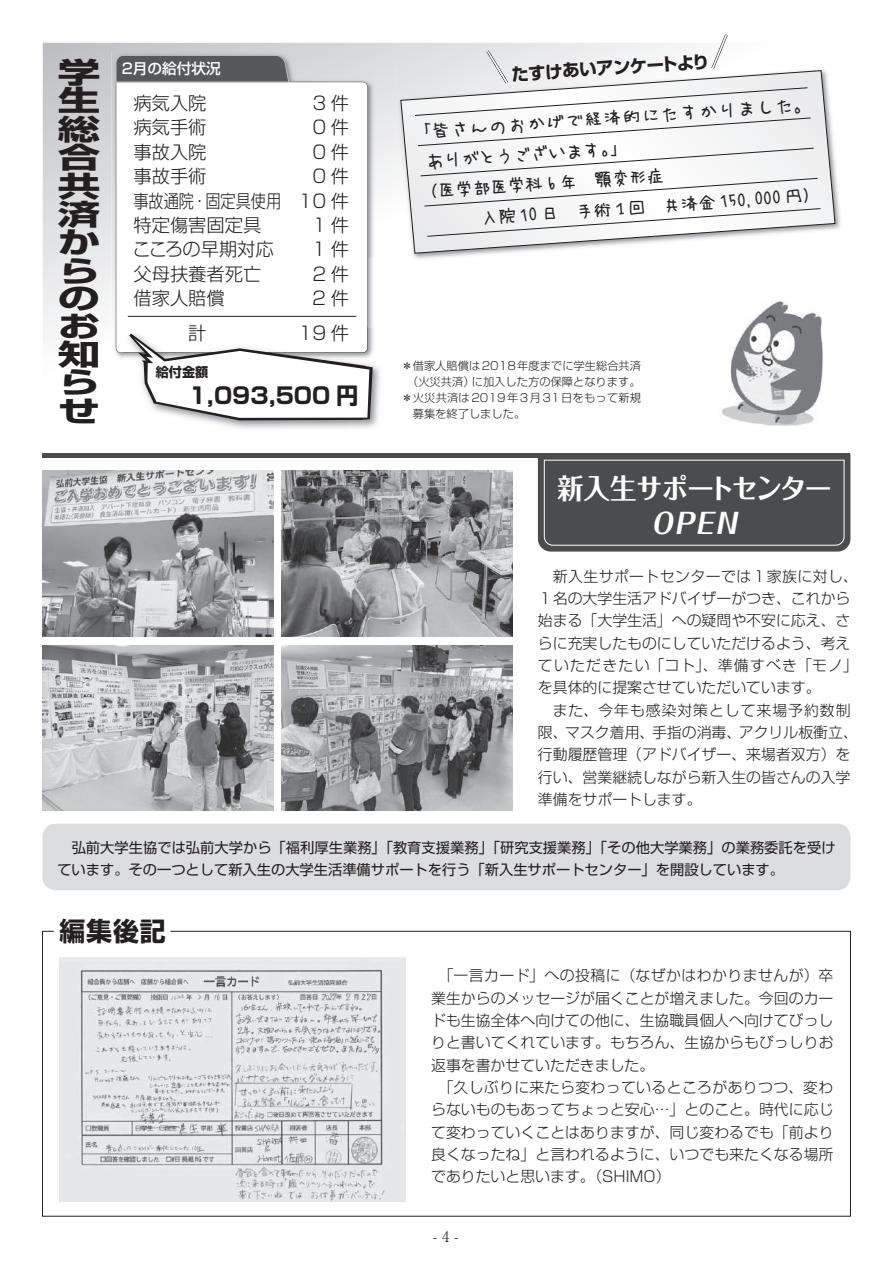
<style>
.page{position:relative;width:893px;height:1263px;background:#fff}
.page>*{position:absolute;margin:0;border:0;box-sizing:border-box;transform-origin:0 0}
.t1{font:28.5px/28.2px "Shin Go Pr 6 Bold 83 pv RKSJ H";color:#231f20;scale:1.49 1}
.t2{font:27.9px "Folk Pro Bold 90 pv RKSJ H";letter-spacing:-.035em;color:#fff;scale:.95 1}
.t3{font:italic 27.9px "Folk Pro Bold 90 pv RKSJ H";color:#fff}
.t4{font:25.95px "Shin Go Pr 6 Bold 83 pv RKSJ H";color:#231f20}
.t5{font:22.35px "Shin Go Pr 6 Bold 83 pv RKSJ H";color:#231f20}
.t6{font:18.3px/24.5px "Shin Go Pr 6 Light 90 pv RKSJ H";color:#231f20;text-align:justify}
.t7{font:17.4px "aquafont 90 pv RKSJ H";color:#231f20}
.t8{font:17.4px "Shin Go Pr 6 Bold 83 pv RKSJ H";color:#231f20}
.t9{font:14.85px/22.4px "Shin Go Pr 6 Light 90 pv RKSJ H";color:#231f20}
.t10{font:14.85px "Shin Go Pr 6 Light 90 pv RKSJ H";letter-spacing:.03em;color:#231f20}
.t11{font:14.85px "Shin Go Pr 6 Light 90 pv RKSJ H";letter-spacing:.025em;color:#231f20}
.t12{font:14.85px "Ryumin Pr 6 Light 90 pv RKSJ H";color:#231f20}
.t13{font:14.55px "Shin Go Pr 6 Medium 90 pv RKSJ H";color:#fff}
.t14{font:14.25px/21.8px "Shin Go Pr 6 Regular 90 pv RKSJ H";color:#231f20}
.t15{font:13.05px "Shin Go Pr 6 Bold 83 pv RKSJ H";color:#231f20}
.t16{font:11.25px "Shin Go Pr 6 Light 90 pv RKSJ H";color:#231f20}
.t17{font:11.25px "Shin Go Pr 6 Light 90 pv RKSJ H";letter-spacing:.02em;color:#231f20}
</style>
<div class="page">
<svg style="left:43px;top:43px;width:745px;height:289px"></svg>
<img style="left:685px;top:302px;width:138px;height:123px">
<img style="left:60px;top:957px;width:346px;height:244px">
<img style="left:111px;top:51px;width:265px;height:307px">
<svg style="left:116px;top:82px;width:252px;height:271px"></svg>
<svg style="left:116px;top:55px;width:173px;height:27px;background:#5e5f62"></svg>
<hr style="left:128px;top:316px;width:228px;height:1px;background:#231f20">
<img style="left:206px;top:327px;width:179px;height:102px">
<img style="left:123px;top:353px;width:6px;height:5px">
<img style="left:123px;top:327px;width:245px;height:26px">
<svg style="left:129px;top:334px;width:244px;height:87px"></svg>
<img style="left:396px;top:69px;width:445px;height:193px">
<svg style="left:400px;top:70px;width:435px;height:184px"></svg>
<svg style="left:42px;top:830px;width:136px;height:202px"></svg>
<svg style="left:415px;top:34px;width:406px;height:203px"></svg>
<div style="left:43px;top:824px;width:807px;height:66px;background:#dcdddf;border-radius:13px"></div>
<img style="left:43px;top:471px;width:230px;height:166px">
<img style="left:282px;top:471px;width:230px;height:166px">
<img style="left:43px;top:645px;width:230px;height:166px">
<img style="left:282px;top:645px;width:230px;height:166px">
<hr style="left:43px;top:454px;width:807px;height:4px;background:#4b4c4d">
<div style="left:538px;top:458px;width:312px;height:94px;background:#4b4c4d"></div>
<h1 class="t1" style="left:58px;top:62px;width:30px">学生総合共済からのお知らせ</h1>
<p class="t13" style="left:122px;top:63px;width:100px">2月の給付状況</p>
<p class="t8" style="left:511px;top:68px;width:200px;rotate:-4deg">たすけあいアンケートより</p>
<p class="t6" style="left:133px;top:93px;width:75px">病気入院</p>
<p class="t6" style="left:312px;top:93px;width:38px">3件</p>
<p class="t6" style="left:133px;top:118px;width:75px">病気手術</p>
<p class="t6" style="left:312px;top:118px;width:38px">0件</p>
<p class="t6" style="left:133px;top:142px;width:75px">事故入院</p>
<p class="t6" style="left:312px;top:142px;width:38px">0件</p>
<p class="t6" style="left:133px;top:166px;width:75px">事故手術</p>
<p class="t7" style="left:414px;top:125px;width:398px;rotate:-4deg">「皆さんのおかげで経済的にたすかりました。</p>
<p class="t7" style="left:426px;top:155px;width:202px;rotate:-4deg">ありがとうございます。」</p>
<p class="t7" style="left:421px;top:185px;width:263px;rotate:-4deg">（医学部医学科 6 年　顎変形症　</p>
<p class="t6" style="left:133px;top:166px;width:217px;text-indent:179px">0件事故通院・固定具使用 10 件特定傷害固定具</p>
<p class="t7" style="left:480px;top:211px;width:341px;rotate:-4deg">入院 10 日　手術１回　共済金 150,000 円）</p>
<p class="t6" style="left:312px;top:215px;width:38px">1 件</p>
<p class="t6" style="left:132px;top:240px;width:143px">こころの早期対応</p>
<p class="t6" style="left:312px;top:240px;width:38px">1 件</p>
<p class="t6" style="left:133px;top:264px;width:129px">父母扶養者死亡</p>
<p class="t6" style="left:312px;top:264px;width:38px">2 件</p>
<p class="t6" style="left:133px;top:289px;width:93px">借家人賠償</p>
<p class="t6" style="left:298px;top:283px;width:52px;line-height:35px;text-align:right">2 件<br>19 件</p>
<p class="t16" style="left:401px;top:362px;width:241px">＊借家人賠償は2018年度までに学生総合共済</p>
<p class="t16" style="left:407px;top:378px;width:235px">（火災共済）に加入した方の保障となります。</p>
<p class="t17" style="left:401px;top:393px;width:241px">＊火災共済は2019年3月31日をもって新規</p>
<p class="t16" style="left:413px;top:409px;width:114px">募集を終了しました。</p>
<p class="t15" style="left:156px;top:367px;width:54px">給付金額</p>
<h3 class="t5" style="left:189px;top:387px;width:171px">1,093,500 円</h3>
<h2 class="t2" style="left:557px;top:478px;width:290px">新入生サポートセンター</h2>
<h2 class="t3" style="left:652px;top:513px;width:91px">OPEN</h2>
<p class="t9" style="left:538px;top:567px;width:322px">　新入生サポートセンターでは１家族に対し、<br>１名の大学生活アドバイザーがつき、これから始まる「大学生活」への疑問や不安に応え、さらに充実したものにしていただけるよう、考えていただきたい「コト」、準備すべき「モノ」を具体的に提案させていただいています。<br>　また、今年も感染対策として来場予約数制限、マスク着用、手指の消毒、アクリル板衝立、行動履歴管理（アドバイザー、来場者双方）を行い、営業継続しながら新入生の皆さんの入学準備をサポートします。</p>
<p class="t14" style="left:57px;top:838px;width:780px">　弘前大学生協では弘前大学から「福利厚生業務」「教育支援業務」「研究支援業務」「その他大学業務」の業務委託を受けています。その一つとして新入生の大学生活準備サポートを行う「新入生サポートセンター」を開設しています。</p>
<h3 class="t4" style="left:60px;top:921px;width:108px">編集後記</h3>
<p class="t10" style="left:439px;top:970px;width:396px">「一言カード」への投稿に（なぜかはわかりませんが）卒</p>
<p class="t9" style="left:431px;top:989px;width:404px">業生からのメッセージが届くことが増えました。今回のカー</p>
<p class="t9" style="left:431px;top:1011px;width:404px">ドも生協全体へ向けての他に、生協職員個人へ向けてびっし</p>
<p class="t9" style="left:431px;top:1033px;width:404px">りと書いてくれています。もちろん、生協からもびっしりお</p>
<p class="t9" style="left:431px;top:1056px;width:225px">返事を書かせていただきました。</p>
<p class="t11" style="left:439px;top:1082px;width:396px">「久しぶりに来たら変わっているところがありつつ、変わ</p>
<p class="t9" style="left:431px;top:1100px;width:404px">らないものもあってちょっと安心…」とのこと。時代に応じ</p>
<p class="t9" style="left:431px;top:1123px;width:404px">て変わっていくことはありますが、同じ変わるでも「前より</p>
<p class="t9" style="left:431px;top:1145px;width:404px">良くなったね」と言われるように、いつでも来たくなる場所</p>
<p class="t9" style="left:431px;top:1167px;width:241px">でありたいと思います。（SHIMO）</p>
<p class="t12" style="left:433px;top:1231px;width:27px">- 4 -</p>
</div>
